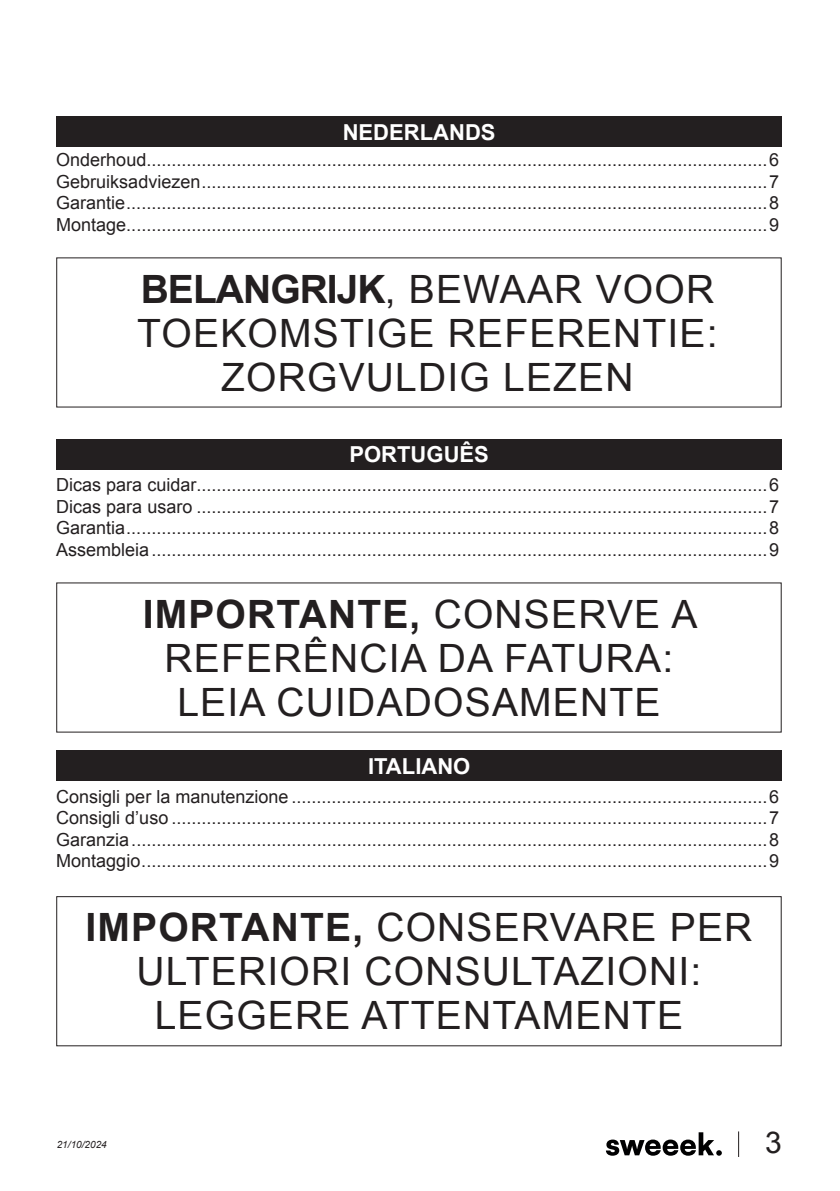
<style>
.page{position:relative;width:840px;height:1191px;background:#fff}
.page>*{position:absolute;margin:0;border:0;box-sizing:border-box;transform-origin:0 0}
.t1{font:39px/44px "Arial";letter-spacing:.03em;color:#231f20;text-align:center}
.t2{font:700 39px "Arial";letter-spacing:.03em;color:#231f20}
.t3{font:30px "Arial";color:#231f20}
.t4{font:700 22px "Arial";color:#fff}
.TITRE-TDM-9PT{font:18px "Arial";color:#231f20}
.t5{font:italic 10px "Arial";color:#231f20}
.s1{font-weight:700}
.s2{font-weight:400}
</style>
<div class="page">
<svg style="left:606px;top:1132px;width:115px;height:23px"></svg>
<div style="left:56px;top:117px;width:725px;height:30px;background:#231f20"></div>
<div style="left:56px;top:439px;width:725px;height:30px;background:#231f20"></div>
<div style="left:56px;top:750px;width:725px;height:31px;background:#231f20"></div>
<div style="left:56px;top:896px;width:725px;height:150px;border:1px solid #231f20"></div>
<p class="t4" style="left:342px;top:118px;width:154px">NEDERLANDS</p>
<p class="TITRE-TDM-9PT" style="left:56px;top:148px;width:723px">Onderhoud............................................................................................................................6</p>
<p class="TITRE-TDM-9PT" style="left:56px;top:170px;width:723px">Gebruiksadviezen.................................................................................................................7</p>
<p class="TITRE-TDM-9PT" style="left:56px;top:191px;width:723px">Garantie................................................................................................................................8</p>
<p class="TITRE-TDM-9PT" style="left:56px;top:213px;width:723px">Montage................................................................................................................................9</p>
<p class="t1" style="left:141px;top:267px;width:574px"><span class="s1">BELANGRIJK</span>, BEWAAR VOOR</p>
<p class="t1" style="left:137px;top:311px;width:581px">TOEKOMSTIGE REFERENTIE:<br>ZORGVULDIG LEZEN</p>
<p class="t4" style="left:349px;top:440px;width:141px">PORTUGUÊS</p>
<p class="TITRE-TDM-9PT" style="left:56px;top:473px;width:723px">Dicas para cuidar..................................................................................................................6</p>
<p class="TITRE-TDM-9PT" style="left:56px;top:495px;width:723px">Dicas para usaro ..................................................................................................................7</p>
<p class="TITRE-TDM-9PT" style="left:56px;top:516px;width:723px">Garantia................................................................................................................................8</p>
<p class="TITRE-TDM-9PT" style="left:56px;top:538px;width:723px">Assembleia...........................................................................................................................9</p>
<p class="t2" style="left:143px;top:588px;width:556px">IMPORTANTE, <span class="s2">CONSERVE A</span></p>
<p class="t1" style="left:164px;top:636px;width:510px">REFERÊNCIA DA FATURA:</p>
<p class="t1" style="left:177px;top:680px;width:484px">LEIA CUIDADOSAMENTE</p>
<p class="t4" style="left:368px;top:751px;width:104px">ITALIANO</p>
<p class="TITRE-TDM-9PT" style="left:56px;top:784px;width:723px">Consigli per la manutenzione ...............................................................................................6</p>
<p class="TITRE-TDM-9PT" style="left:56px;top:806px;width:723px">Consigli d’uso .......................................................................................................................7</p>
<p class="TITRE-TDM-9PT" style="left:56px;top:827px;width:723px">Garanzia...............................................................................................................................8</p>
<p class="TITRE-TDM-9PT" style="left:56px;top:849px;width:723px">Montaggio.............................................................................................................................9</p>
<p class="t1" style="left:85px;top:906px;width:668px"><span class="s1">IMPORTANTE,</span> CONSERVARE PER<br>ULTERIORI CONSULTAZIONI:</p>
<p class="t1" style="left:155px;top:994px;width:529px">LEGGERE ATTENTAMENTE</p>
<p class="t5" style="left:57px;top:1137px;width:52px">21/10/2024</p>
<h2 class="t3" style="left:764px;top:1123px;width:18px">3</h2>
</div>
